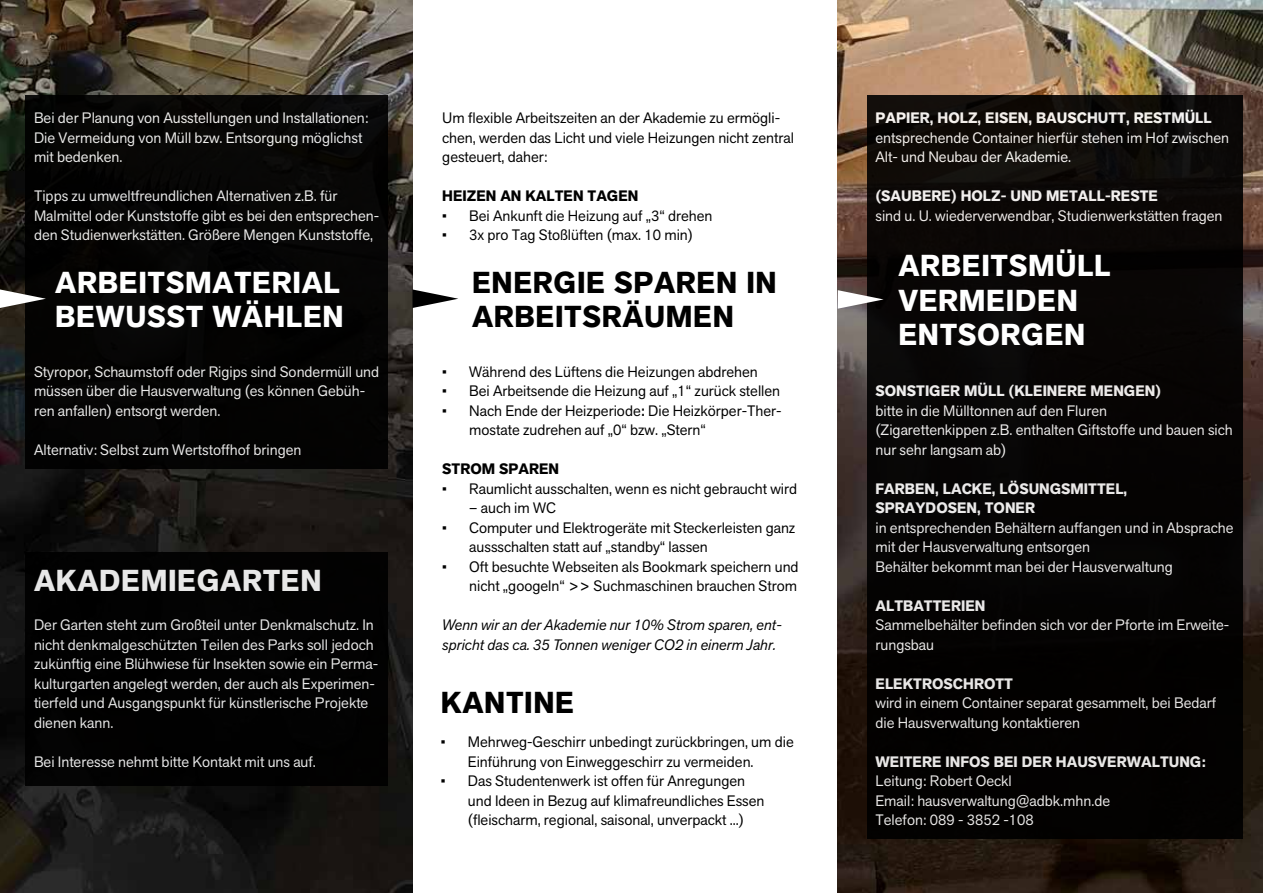
<style>
.page{position:relative;width:1263px;height:893px;background:#fff}
.page>*{position:absolute;margin:0;border:0;box-sizing:border-box;transform-origin:0 0}
.t1{font:700 30px/34.5px "Akzid Grtsk Next";letter-spacing:.02em;color:#fff}
.t2{font:700 30px/34.5px "Akzid Grtsk Next";letter-spacing:.02em;color:#000}
.t3{font:15px/19.5px "AG Next";color:#fff}
.t4{font:15px/19.5px "AG Next";color:#000}
.t5{font:700 15px/19.5px "Akzid Grtsk Next";color:#fff}
.t6{font:italic 15px/19.5px "Akzid Grtsk Next";color:#000}
.t7{font:700 15px "Akzid Grtsk Next";color:#000}
.s1{font-family:"Akzid Grtsk Next";font-weight:500}
</style>
<div class="page">
<img style="left:0;top:0;width:412px;height:893px">
<img style="left:838px;top:0;width:425px;height:893px">
<div style="left:867px;top:95px;width:376px;height:743px;background:#000"></div>
<div style="left:26px;top:553px;width:362px;height:233px;background:#000"></div>
<div style="left:26px;top:95px;width:362px;height:374px;background:#000"></div>
<svg style="left:412px;top:289px;width:46px;height:19px"></svg>
<svg style="left:0;top:289px;width:46px;height:19px"></svg>
<svg style="left:838px;top:290px;width:46px;height:19px"></svg>
<p class="t3" style="left:34px;top:108px;width:336px">Bei der Planung von Ausstellungen und Installationen:<br>Die Vermeidung von Müll bzw. Entsorgung möglichst mit bedenken.</p>
<p class="t3" style="left:34px;top:186px;width:347px">Tipps zu umweltfreundlichen Alternativen z.B. für<br>Malmittel oder Kunststoffe gibt es bei den entsprechen&shy;den Studienwerkstätten. Größere Mengen Kunststoffe,</p>
<h1 class="t1" style="left:55px;top:265px;width:290px">ARBEITSMATERIAL<br>BEWUSST WÄHLEN</h1>
<p class="t3" style="left:34px;top:361px;width:347px">Styropor, Schaumstoff oder Rigips sind Sondermüll und müssen über die Hausverwaltung (es können Gebüh&shy;ren anfallen) entsorgt werden.</p>
<p class="t3" style="left:34px;top:439px;width:269px">Alternativ: Selbst zum Wertstoffhof bringen</p>
<h1 class="t1" style="left:34px;top:564px;width:289px">AKADEMIEGARTEN</h1>
<p class="t3" style="left:34px;top:615px;width:346px">Der Garten steht zum Großteil unter Denkmalschutz. In nicht denkmalgeschützten Teilen des Parks soll jedoch zukünftig eine Blühwiese für Insekten sowie ein Perma&shy;kulturgarten angelegt werden, der auch als Experimen&shy;tierfeld und Ausgangspunkt für künstlerische Projekte dienen kann.</p>
<p class="t3" style="left:34px;top:751px;width:283px">Bei Interesse nehmt bitte Kontakt mit uns auf.</p>
<p class="t4" style="left:442px;top:108px;width:353px">Um flexible Arbeitszeiten an der Akademie zu ermögli&shy;chen, werden das Licht und viele Heizungen nicht zentral gesteuert, daher:</p>
<p class="t7" style="left:442px;top:186px;width:198px">HEIZEN AN KALTEN TAGEN</p>
<p class="t4" style="left:442px;top:205px;width:272px">• Bei Ankunft die Heizung auf „3“ drehen</p>
<p class="t4" style="left:442px;top:225px;width:252px">• 3x pro Tag Stoßlüften (max. 10 min)</p>
<h1 class="t2" style="left:472px;top:265px;width:306px">ENERGIE SPAREN IN<br>ARBEITSRÄUMEN</h1>
<p class="t4" style="left:442px;top:361px;width:317px">• Während des Lüftens die Heizungen abdrehen</p>
<p class="t4" style="left:442px;top:381px;width:339px">• Bei Arbeitsende die Heizung auf „1“ zurück stellen</p>
<p class="t4" style="left:469px;top:400px;width:314px;text-indent:-27px">• Nach Ende der Heizperiode<span class="s1">:</span> Die Heizkörper-Ther&shy;mostate zudrehen auf „0“ bzw. „Stern“</p>
<p class="t7" style="left:442px;top:459px;width:118px">STROM SPAREN</p>
<p class="t4" style="left:442px;top:478px;width:356px">• Raumlicht ausschalten, wenn es nicht gebraucht wird</p>
<p class="t4" style="left:469px;top:498px;width:88px">– auch im WC</p>
<p class="t4" style="left:469px;top:517px;width:328px;text-indent:-27px">• Computer und Elektrogeräte mit Steckerleisten ganz aussschalten statt auf „standby“ lassen</p>
<p class="t4" style="left:442px;top:556px;width:358px;text-align:right">• Oft besuchte Webseiten als Bookmark speichern und nicht „googeln“ &gt;&gt; Suchmaschinen brauchen Strom</p>
<p class="t6" style="left:442px;top:615px;width:341px">Wenn wir an der Akademie nur 10% Strom sparen, ent&shy;spricht das ca. 35 Tonnen weniger CO2 in einerm Jahr.</p>
<h1 class="t2" style="left:441px;top:686px;width:135px">KANTINE</h1>
<p class="t4" style="left:468px;top:732px;width:327px;text-indent:-27px">• Mehrweg-Geschirr unbedingt zurückbringen, um die<br>Einführung von Einweggeschirr zu vermeiden.</p>
<p class="t4" style="left:468px;top:771px;width:298px;text-indent:-27px">• Das Studentenwerk ist offen für Anregungen und Ideen in Bezug auf klimafreundliches Essen (fleischarm, regional, saisonal, unverpackt ...)</p>
<p class="t5" style="left:875px;top:108px;width:338px">PAPIER, HOLZ, EISEN, BAUSCHUTT, RESTMÜLL</p>
<p class="t3" style="left:875px;top:127px;width:355px">entsprechende Container hierfür stehen im Hof zwischen<br>Alt- und Neubau der Akademie.</p>
<p class="t5" style="left:875px;top:186px;width:284px">(SAUBERE) HOLZ- UND METALL-RESTE</p>
<p class="t3" style="left:875px;top:205px;width:349px">sind u. U. wiederverwendbar, Studienwerkstätten fragen</p>
<h1 class="t1" style="left:898px;top:249px;width:214px">ARBEITSMÜLL<br>VERMEIDEN<br>ENTSORGEN</h1>
<p class="t5" style="left:875px;top:381px;width:287px">SONSTIGER MÜLL (KLEINERE MENGEN)</p>
<p class="t3" style="left:875px;top:400px;width:359px">bitte in die Mülltonnen auf den Fluren<br>(Zigarettenkippen z.B. enthalten Giftstoffe und bauen sich nur sehr langsam ab)</p>
<p class="t5" style="left:875px;top:479px;width:253px">FARBEN, LACKE, LÖSUNGSMITTEL,<br>SPRAYDOSEN, TONER</p>
<p class="t3" style="left:875px;top:517px;width:359px">in entsprechenden Behältern auffangen und in Absprache mit der Hausverwaltung entsorgen<br>Behälter bekommt man bei der Hausverwaltung</p>
<p class="t5" style="left:875px;top:596px;width:111px">ALTBATTERIEN</p>
<p class="t3" style="left:875px;top:615px;width:355px">Sammelbehälter befinden sich vor der Pforte im Erweite&shy;rungsbau</p>
<p class="t5" style="left:875px;top:674px;width:139px">ELEKTROSCHROTT</p>
<p class="t3" style="left:875px;top:693px;width:342px">wird in einem Container separat gesammelt, bei Bedarf die Hausverwaltung kontaktieren</p>
<p class="t5" style="left:875px;top:752px;width:332px">WEITERE INFOS BEI DER HAUSVERWALTUNG:</p>
<p class="t3" style="left:875px;top:771px;width:236px">Leitung: Robert Oeckl<br>Email: hausverwaltung@adbk.mhn.de<br>Telefon: 089 - 3852 -108</p>
</div>
